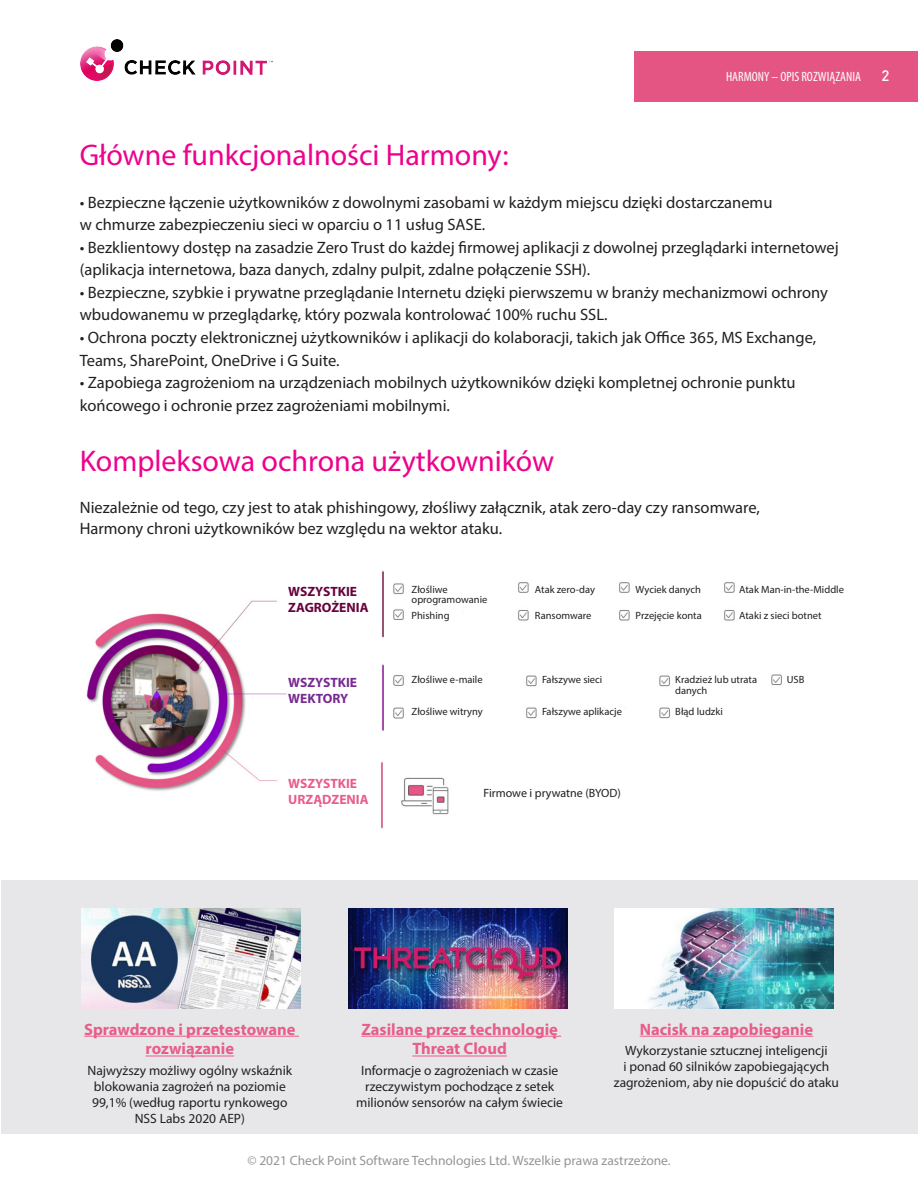
<style>
.page{position:relative;width:918px;height:1188px;background:#fff}
.page>*{position:absolute;margin:0;border:0;box-sizing:border-box;transform-origin:0 0}
.t1{font:30px "Myriad Pro";color:#ed028c}
.t2{font:16.5px/22.5px "Myriad Pro";color:#231f20}
.t3{font:700 16.5px/19.8px "Myriad Pro";color:#e85d89;text-align:center}
.t4{font:500 15px "DIN Pro";color:#fff}
.t5{font:13.5px/16.2px "Myriad Pro";color:#231f20;text-align:center}
.t6{font:13.5px "Myriad Pro";color:#939598}
.t7{font:condensed 13.5px "Myriad Pro";color:#fff}
.t8{font:700 13.5px/16.2px "Myriad Pro";color:#67023b}
.t9{font:700 13.5px/16.2px "Myriad Pro";color:#e85d89}
.t10{font:700 13.5px/16.2px "Myriad Pro";color:#772a91}
.t11{font:12px "Myriad Pro";color:#231f20}
.t12{font:10.5px/10.5px "Myriad Pro";color:#231f20}
</style>
<div class="page">
<div style="left:635px;top:51px;width:283px;height:51px;background:#e55584"></div>
<img style="left:86px;top:571px;width:696px;height:258px">
<div style="left:1px;top:880px;width:917px;height:254px;background:#e1e2e4"></div>
<img style="left:82px;top:909px;width:218px;height:99px">
<img style="left:349px;top:909px;width:218px;height:99px">
<img style="left:615px;top:909px;width:218px;height:99px">
<hr style="left:84px;top:1036px;width:215px;height:1px;background:#e85d89">
<hr style="left:146px;top:1056px;width:88px;height:1px;background:#e85d89">
<hr style="left:361px;top:1036px;width:200px;height:1px;background:#e85d89">
<hr style="left:412px;top:1056px;width:95px;height:1px;background:#e85d89">
<hr style="left:640px;top:1036px;width:173px;height:1px;background:#e85d89">
<img style="left:696px;top:580px;width:41px;height:51px">
<img style="left:573px;top:580px;width:59px;height:51px">
<img style="left:462px;top:580px;width:69px;height:51px">
<img style="left:81px;top:40px;width:192px;height:41px">
<p class="t4" style="left:790px;top:62px;width:9px">2</p>
<p class="t7" style="left:726px;top:68px;width:136px">HARMONY – OPIS ROZWIĄZANIA</p>
<p class="t4" style="left:882px;top:64px;width:9px">2</p>
<p class="t1" style="left:80px;top:137px;width:430px">Główne funkcjonalności Harmony:</p>
<p class="t2" style="left:80px;top:191px;width:694px">• Bezpieczne łączenie użytkowników z dowolnymi zasobami w każdym miejscu dzięki dostarczanemu w chmurze zabezpieczeniu sieci w oparciu o 11 usług SASE.</p>
<p class="t2" style="left:80px;top:236px;width:761px">• Bezklientowy dostęp na zasadzie Zero Trust do każdej firmowej aplikacji z dowolnej przeglądarki internetowej (aplikacja internetowa, baza danych, zdalny pulpit, zdalne połączenie SSH).</p>
<p class="t2" style="left:80px;top:281px;width:750px">• Bezpieczne, szybkie i prywatne przeglądanie Internetu dzięki pierwszemu w branży mechanizmowi ochrony wbudowanemu w przeglądarkę, który pozwala kontrolować 100% ruchu SSL.</p>
<p class="t2" style="left:80px;top:326px;width:738px">• Ochrona poczty elektronicznej użytkowników i aplikacji do kolaboracji, takich jak Office 365, MS Exchange,<br>Teams, SharePoint, OneDrive i G Suite.</p>
<p class="t2" style="left:80px;top:371px;width:718px">• Zapobiega zagrożeniom na urządzeniach mobilnych użytkowników dzięki kompletnej ochronie punktu końcowego i ochronie przez zagrożeniami mobilnymi.</p>
<p class="t1" style="left:80px;top:442px;width:476px">Kompleksowa ochrona użytkowników</p>
<p class="t2" style="left:80px;top:497px;width:682px;line-height:21px">Niezależnie od tego, czy jest to atak phishingowy, złośliwy załącznik, atak zero-day czy ransomware,<br>Harmony chroni użytkowników bez względu na wektor ataku.</p>
<p class="t8" style="left:288px;top:583px;width:82px">WSZYSTKIE<br>ZAGROŻENIA</p>
<p class="t10" style="left:288px;top:674px;width:70px">WSZYSTKIE<br>WEKTORY</p>
<p class="t12" style="left:535px;top:584px;width:62px">Atak zero-day</p>
<p class="t12" style="left:535px;top:610px;width:58px">Ransomware</p>
<p class="t12" style="left:412px;top:584px;width:77px">Złośliwe oprogramowanie</p>
<p class="t12" style="left:636px;top:584px;width:67px">Wyciek danych</p>
<p class="t12" style="left:636px;top:610px;width:68px">Przejęcie konta</p>
<p class="t12" style="left:412px;top:610px;width:39px">Phishing</p>
<p class="t12" style="left:739px;top:584px;width:106px">Atak Man-in-the-Middle</p>
<p class="t12" style="left:739px;top:610px;width:84px">Ataki z sieci botnet</p>
<p class="t12" style="left:412px;top:674px;width:73px">Złośliwe e-maile</p>
<p class="t12" style="left:412px;top:706px;width:73px">Złośliwe witryny</p>
<p class="t12" style="left:542px;top:674px;width:62px">Fałszywe sieci</p>
<p class="t12" style="left:542px;top:706px;width:81px">Fałszywe aplikacje</p>
<p class="t12" style="left:675px;top:674px;width:83px">Kradzież lub utrata danych</p>
<p class="t12" style="left:675px;top:706px;width:49px">Błąd ludzki</p>
<p class="t12" style="left:787px;top:674px;width:19px">USB</p>
<p class="t9" style="left:288px;top:775px;width:82px">WSZYSTKIE<br>URZĄDZENIA</p>
<p class="t11" style="left:484px;top:786px;width:139px">Firmowe i prywatne (BYOD)</p>
<p class="t3" style="left:84px;top:1019px;width:213px">Sprawdzone i przetestowane rozwiązanie</p>
<p class="t5" style="left:87px;top:1062px;width:206px">Najwyższy możliwy ogólny wskaźnik blokowania zagrożeń na poziomie<br>99,1% (według raportu rynkowego<br>NSS Labs 2020 AEP)</p>
<p class="t3" style="left:361px;top:1019px;width:198px">Zasilane przez technologię<br>Threat Cloud</p>
<p class="t5" style="left:356px;top:1062px;width:208px">Informacje o zagrożeniach w czasie rzeczywistym pochodzące z setek milionów sensorów na całym świecie</p>
<p class="t3" style="left:640px;top:1019px;width:175px">Nacisk na zapobieganie</p>
<p class="t5" style="left:614px;top:1042px;width:227px">Wykorzystanie sztucznej inteligencji<br>i ponad 60 silników zapobiegających zagrożeniom, aby nie dopuścić do ataku</p>
<p class="t6" style="left:247px;top:1153px;width:425px">© 2021 Check Point Software Technologies Ltd. Wszelkie prawa zastrzeżone.</p>
</div>
